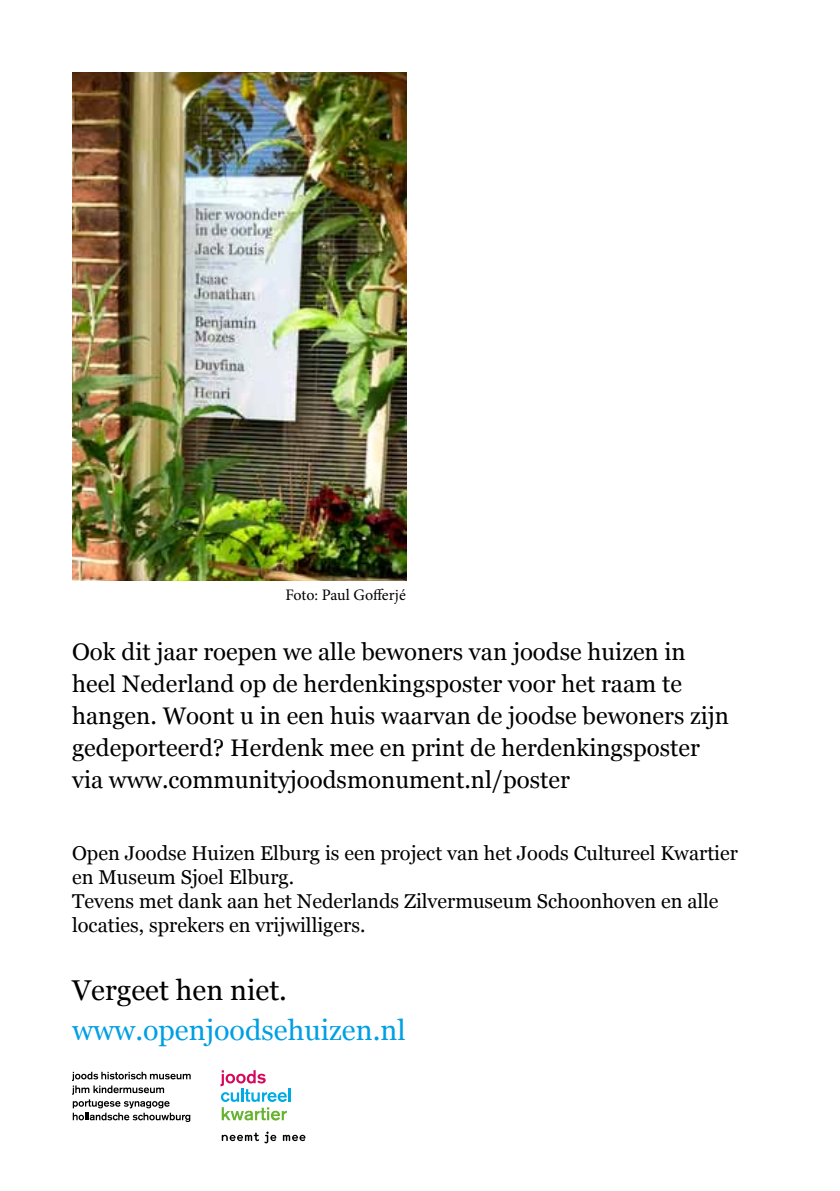
<style>
.page{position:relative;width:840px;height:1191px;background:#fff}
.page>*{position:absolute;margin:0;border:0;box-sizing:border-box;transform-origin:0 0}
.t1{font:28.6px "Georgia";color:#009fe3}
.t2{font:28.6px "Georgia";color:#000}
.t3{font:24px/32px "Georgia";color:#000}
.t4{font:20px/24px "Georgia";color:#000}
.t5{font:16px "Minion Pro";letter-spacing:-.005em;color:#000}
</style>
<div class="page">
<svg style="left:221px;top:1131px;width:55px;height:12px"></svg>
<svg style="left:283px;top:1134px;width:22px;height:7px"></svg>
<svg style="left:220px;top:1070px;width:70px;height:50px"></svg>
<svg style="left:72px;top:1071px;width:118px;height:51px"></svg>
<img style="left:72px;top:72px;width:334px;height:508px">
<p class="t5" style="left:285px;top:584px;width:122px">Foto: Paul Gofferjé</p>
<p class="t3" style="left:72px;top:636px;width:658px">Ook dit jaar roepen we alle bewoners van joodse huizen in heel Nederland op de herdenkingsposter voor het raam te hangen. Woont u in een huis waarvan de joodse bewoners zijn gedeporteerd? Herdenk mee en print de herdenkingsposter via www.communityjoodsmonument.nl/poster</p>
<p class="t4" style="left:72px;top:842px;width:667px">Open Joodse Huizen Elburg is een project van het Joods Cultureel Kwartier en Museum Sjoel Elburg.<br>Tevens met dank aan het Nederlands Zilvermuseum Schoonhoven en alle locaties, sprekers en vrijwilligers.</p>
<p class="t2" style="left:72px;top:973px;width:216px">Vergeet hen niet.</p>
<p class="t1" style="left:72px;top:1013px;width:335px">www.openjoodsehuizen.nl</p>
</div>
